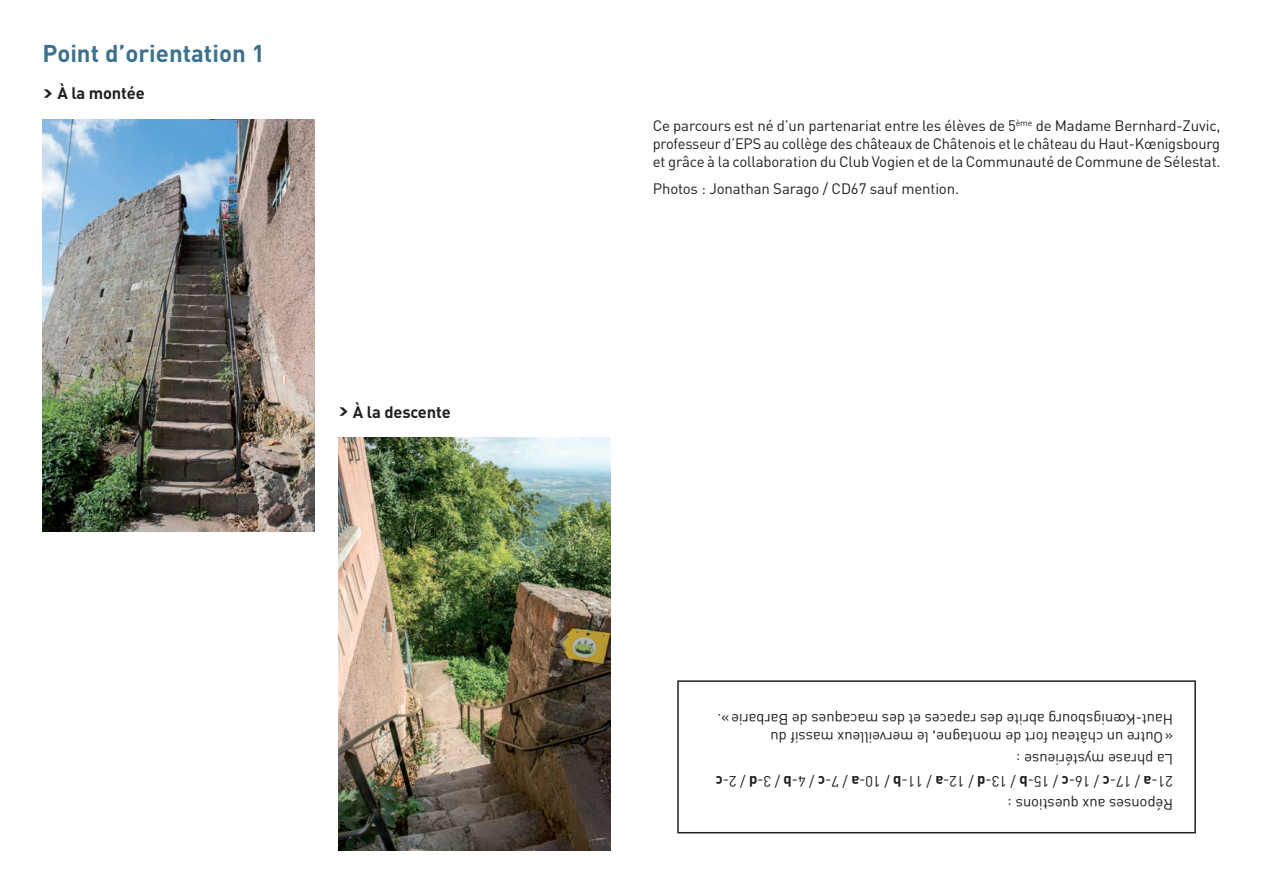
<style>
.page{position:relative;width:1263px;height:893px;background:#fff}
.page>*{position:absolute;margin:0;border:0;box-sizing:border-box;transform-origin:0 0}
.t1{font:700 24px "DIN";color:#3c728d}
.t2{font:700 16.5px "DIN";letter-spacing:-.01em;color:#231f20}
.t3{font:15px/22.2px "DIN";letter-spacing:-.01em;color:#231f20;text-align:justify}
.s1{font-family:"Neo Sans Std";font-weight:900}
.s2{font-weight:700}
</style>
<div class="page">
<img style="left:338px;top:438px;width:272px;height:412px">
<img style="left:43px;top:119px;width:272px;height:412px">
<div style="left:677px;top:680px;width:519px;height:153px;border:2px solid #231f20"></div>
<h1 class="t1" style="left:43px;top:38px;width:224px">Point d’orientation 1</h1>
<p class="t2" style="left:43px;top:82px;width:104px"><span class="s1">&gt;</span> à la montée</p>
<p class="t2" style="left:338px;top:401px;width:114px"><span class="s1">&gt;</span> à la descente</p>
<p class="t3" style="left:653px;top:117px;width:569px;line-height:18px">Ce parcours est né d’un partenariat entre les élèves de 5<sup>ème</sup> de Madame Bernhard-Zuvic, professeur d’EPS au collège des châteaux de Châtenois et le château du Haut-Kœnigsbourg et grâce à la collaboration du Club Vogien et de la Communauté de Commune de Sélestat.</p>
<p class="t3" style="left:653px;top:177px;width:308px">Photos : Jonathan Sarago / CD67 sauf mention.</p>
<p class="t3" style="left:1173px;top:730px;width:457px;rotate:-180deg">Haut-Kœnigsbourg abrite des rapaces et des macaques de Barbarie».</p>
<p class="t3" style="left:1173px;top:815px;width:459px;text-align:left;rotate:-180deg">Réponses aux questions :<br>21-<span class="s2">a</span> / 17-<span class="s2">c</span> / 16-<span class="s2">c</span> / 15-<span class="s2">b</span> / 13-<span class="s2">d</span> / 12-<span class="s2">a</span> / 11-<span class="s2">b</span> / 10-<span class="s2">a</span> / 7-<span class="s2">c</span> / 4-<span class="s2">b</span> / 3-<span class="s2">d</span> / 2-<span class="s2">c </span>La phrase mystérieuse :<br>«Outre un château fort de montagne, le merveilleux massif du</p>
</div>
